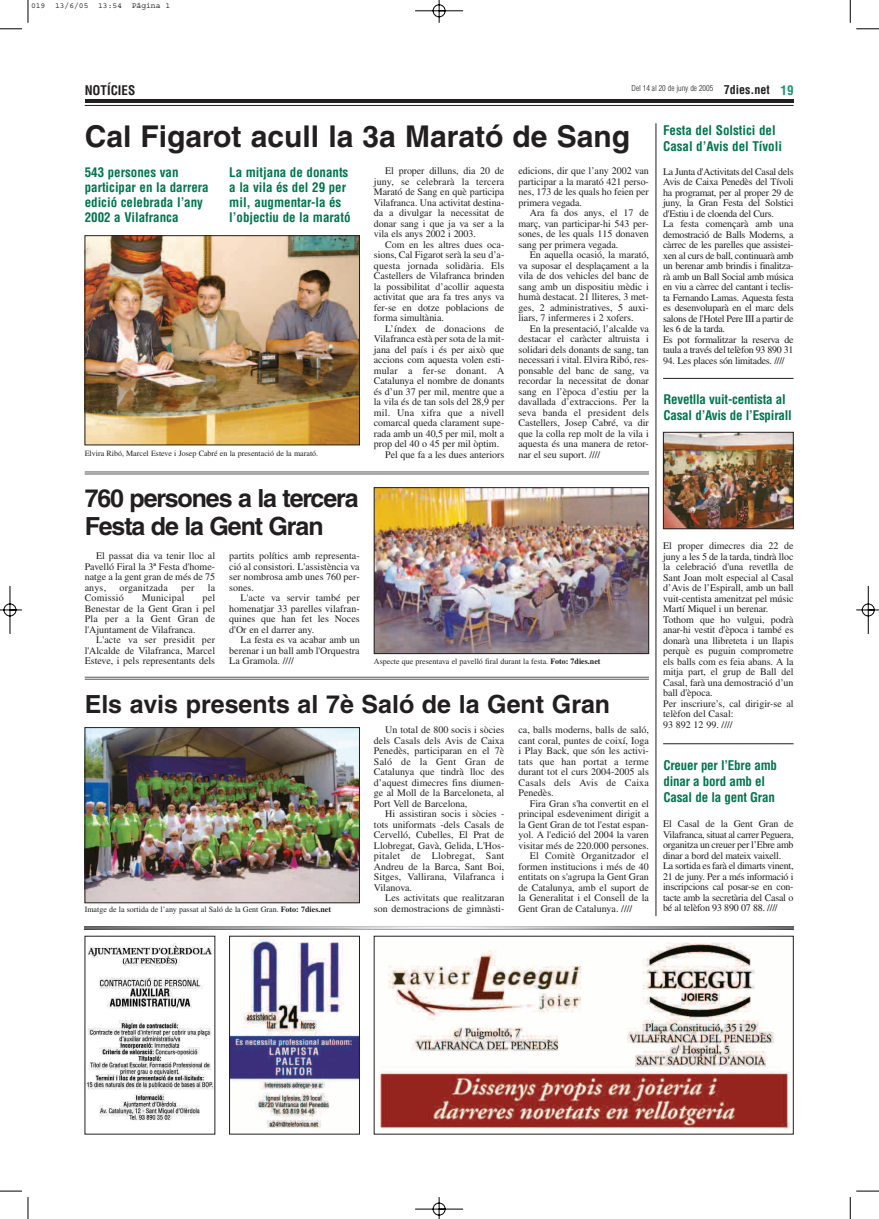
<style>
.page{position:relative;width:879px;height:1219px;background:#fff}
.page>*{position:absolute;margin:0;border:0;box-sizing:border-box;transform-origin:0 0}
.t1{font:700 30px "Helvetica";color:#231f20}
.t2{font:700 25px/28px "Helvetica";letter-spacing:-.045em;color:#231f20}
.t3{font:700 25px "Helvetica";color:#231f20}
.t4{font:700 condensed 13px/15px "Helvetica";color:#00754f}
.t5{font:700 condensed 13px "Helvetica";color:#231f20}
.t6{font:700 condensed 13px "Helvetica";color:#209377}
.t7{font:10px/10.5px "Times";letter-spacing:-.005em;color:#231f20;text-align:justify}
.t8{font:10px/10.5px "Times";letter-spacing:-.025em;color:#231f20}
.t9{font:10px "Times";letter-spacing:.015em;color:#231f20}
.t10{font:10px "Times";letter-spacing:.02em;color:#231f20}
.t11{font:8px "Times";color:#231f20}
.t12{font:300 condensed 8px "Helvetica";color:#231f20}
.t13{font:8px "Courier";color:#000}
.s1{font-weight:700;font-size:12px}
.s2{font-weight:700}
</style>
<div class="page">
<img style="left:0;top:0;width:879px;height:1219px">
<p class="t13" style="left:31px;top:3px;width:141px">019 13/6/05 13:54 Página 1</p>
<h3 class="t5" style="left:85px;top:85px;width:52px">NOTÍCIES</h3>
<p class="t12" style="left:631px;top:85px;width:140px">Del 14 al 20 de juny de 2005 <span class="s1">7dies.net</span></p>
<h3 class="t6" style="left:780px;top:85px;width:14px">19</h3>
<h1 class="t1" style="left:85px;top:126px;width:547px">Cal Figarot acull la 3a Marató de Sang</h1>
<p class="t7" style="left:374px;top:167px;width:132px;text-indent:11px">El proper dilluns, dia 20 de juny, se celebrarà la tercera Marató de Sang en què participa Vilafranca. Una activitat destina&shy;da a divulgar la necessitat de donar sang i que ja va ser a la vila els anys 2002 i 2003.</p>
<p class="t7" style="left:374px;top:240px;width:132px;text-indent:11px">Com en les altres dues oca&shy;sions, Cal Figarot serà la seu d’a&shy;questa jornada solidària. Els Castellers de Vilafranca brinden la possibilitat d’acollir aquesta activitat que ara fa tres anys va fer-se en dotze poblacions de forma simultània.</p>
<p class="t9" style="left:385px;top:325px;width:121px">L’índex de donacions de</p>
<p class="t7" style="left:374px;top:335px;width:132px">Vilafranca està per sota de la mit-</p>
<p class="t7" style="left:374px;top:345px;width:132px">jana del país i és per això que</p>
<p class="t7" style="left:374px;top:356px;width:132px">accions com aquesta volen esti-</p>
<p class="t9" style="left:374px;top:367px;width:132px">mular a fer-se donant. A</p>
<p class="t7" style="left:374px;top:377px;width:132px">Catalunya el nombre de donants</p>
<p class="t7" style="left:374px;top:387px;width:132px">és d’un 37 per mil, mentre que a</p>
<p class="t7" style="left:374px;top:398px;width:132px">la vila és de tan sols del 28,9 per</p>
<p class="t9" style="left:374px;top:409px;width:132px">mil. Una xifra que a nivell</p>
<p class="t7" style="left:374px;top:419px;width:132px">comarcal queda clarament supe-</p>
<p class="t7" style="left:374px;top:429px;width:132px">rada amb un 40,5 per mil, molt a</p>
<p class="t7" style="left:374px;top:440px;width:127px">prop del 40 o 45 per mil òptim.</p>
<p class="t7" style="left:385px;top:450px;width:121px">Pel que fa a les dues anteriors</p>
<h3 class="t4" style="left:85px;top:166px;width:126px">543 persones van participar en la darrera edició celebrada l’any<br>2002 a Vilafranca</h3>
<h3 class="t4" style="left:229px;top:166px;width:123px">La mitjana de donants a la vila és del 29 per mil, augmentar-la és l’objectiu de la marató</h3>
<p class="t7" style="left:518px;top:167px;width:132px">edicions, dir que l’any 2002 van participar a la marató 421 perso&shy;nes, 173 de les quals ho feien per primera vegada.</p>
<p class="t7" style="left:518px;top:209px;width:132px;text-indent:11px">Ara fa dos anys, el 17 de març, van participar-hi 543 per&shy;sones, de les quals 115 donaven sang per primera vegada.</p>
<p class="t7" style="left:518px;top:251px;width:132px;text-indent:11px">En aquella ocasió, la marató, va suposar el desplaçament a la vila de dos vehicles del banc de sang amb un dispositiu mèdic i humà destacat. 21 lliteres, 3 met&shy;ges, 2 administratives, 5 auxi&shy;liars, 7 infermeres i 2 xofers.</p>
<p class="t7" style="left:518px;top:324px;width:132px;text-indent:11px">En la presentació, l’alcalde va destacar el caràcter altruista i solidari dels donants de sang, tan necessari i vital. Elvira Ribó, res&shy;ponsable del banc de sang, va recordar la necessitat de donar sang en l’època d’estiu per la davallada d’extraccions. Per la seva banda el president dels Castellers, Josep Cabré, va dir que la colla rep molt de la vila i aquesta és una manera de retor&shy;nar el seu suport. ////</p>
<p class="t11" style="left:85px;top:450px;width:235px">Elvira Ribó, Marcel Esteve i Josep Cabré en la presentació de la marató.</p>
<h2 class="t2" style="left:85px;top:487px;width:275px">760 persones a la tercera<br>Festa de la Gent Gran</h2>
<p class="t7" style="left:85px;top:552px;width:132px;text-indent:11px">El passat dia va tenir lloc al Pavelló Firal la 3ª Festa d'home&shy;natge a la gent gran de més de 75 anys,</p>
<p class="t10" style="left:119px;top:584px;width:50px">organitzada</p>
<p class="t7" style="left:181px;top:583px;width:15px">per</p>
<p class="t7" style="left:208px;top:583px;width:9px">la</p>
<p class="t10" style="left:85px;top:594px;width:41px">Comissió</p>
<p class="t10" style="left:142px;top:594px;width:44px">Municipal</p>
<p class="t7" style="left:85px;top:594px;width:132px;text-indent:118px">pel Benestar de la Gent Gran i pel Pla per a la Gent Gran de l'Ajuntament de Vilafranca.</p>
<p class="t7" style="left:85px;top:636px;width:132px;text-indent:11px">L'acte va ser presidit per l'Alcalde de Vilafranca, Marcel Esteve, i pels representants dels</p>
<p class="t7" style="left:229px;top:552px;width:132px">partits polítics amb representa&shy;ció al consistori. L'assistència va ser nombrosa amb unes 760 per&shy;sones.</p>
<p class="t7" style="left:229px;top:594px;width:132px;text-indent:11px">L'acte va servir també per homenatjar 33 parelles vilafran&shy;quines que han fet les Noces d'Or en el darrer any.</p>
<p class="t7" style="left:229px;top:636px;width:132px;text-indent:11px">La festa es va acabar amb un berenar i un ball amb l'Orquestra La Gramola. ////</p>
<p class="t11" style="left:374px;top:658px;width:228px">Aspecte que presentava el pavelló firal durant la festa. <span class="s2">Foto: 7dies.net</span></p>
<h2 class="t3" style="left:85px;top:695px;width:527px">Els avis presents al 7è Saló de la Gent Gran</h2>
<p class="t11" style="left:85px;top:907px;width:248px">Imatge de la sortida de l’any passat al Saló de la Gent Gran. <span class="s2">Foto: 7dies.net</span></p>
<p class="t7" style="left:374px;top:725px;width:132px;text-indent:11px">Un total de 800 socis i sòcies dels Casals dels Avis de Caixa Penedès, participaran en el 7è Saló de la Gent Gran de Catalunya que tindrà lloc des d’aquest dimecres fins diumen&shy;ge al Moll de la Barceloneta, al Port Vell de Barcelona,</p>
<p class="t7" style="left:374px;top:809px;width:132px;text-indent:11px">Hi assistiran socis i sòcies - tots uniformats -dels Casals de Cervelló, Cubelles, El Prat de Llobregat, Gavà, Gelida, L'Hos&shy;pitalet de Llobregat, Sant Andreu de la Barca, Sant Boi, Sitges, Vallirana, Vilafranca i Vilanova.</p>
<p class="t7" style="left:374px;top:893px;width:132px;text-align:right">Les activitats que realitzaran son demostracions de gimnàsti-</p>
<p class="t7" style="left:518px;top:725px;width:132px">ca, balls moderns, balls de saló, cant coral, puntes de coixí, Ioga i Play Back, que són les activi&shy;tats que han portat a terme durant tot el curs 2004-2005 als Casals dels Avis de Caixa Penedès.</p>
<p class="t7" style="left:530px;top:799px;width:121px">Fira Gran s'ha convertit en el</p>
<p class="t7" style="left:518px;top:809px;width:132px">principal esdeveniment dirigit a</p>
<p class="t7" style="left:518px;top:820px;width:132px">la Gent Gran de tot l'estat espan-</p>
<p class="t7" style="left:518px;top:830px;width:132px">yol. A l'edició del 2004 la varen</p>
<p class="t7" style="left:518px;top:841px;width:132px">visitar més de 220.000 persones.</p>
<p class="t7" style="left:530px;top:851px;width:121px">El Comitè Organitzador el</p>
<p class="t7" style="left:518px;top:862px;width:132px">formen institucions i més de 40</p>
<p class="t7" style="left:518px;top:872px;width:132px">entitats on s'agrupa la Gent Gran</p>
<p class="t7" style="left:518px;top:883px;width:132px">de Catalunya, amb el suport de</p>
<p class="t7" style="left:518px;top:893px;width:132px">la Generalitat i el Consell de la</p>
<p class="t7" style="left:518px;top:904px;width:115px">Gent Gran de Catalunya. ////</p>
<h3 class="t4" style="left:663px;top:123px;width:120px;line-height:16px">Festa del Solstici del<br>Casal d’Avis del Tívoli</h3>
<p class="t8" style="left:663px;top:167px;width:132px">La Junta d'Activitats del Casal dels<br>Avis de Caixa Penedès del Tívoli ha programat, per al proper 29 de juny, la Gran Festa del Solstici d'Estiu i de cloenda del Curs.<br>La festa començarà amb una demostració de Balls Moderns, a càrrec de les parelles que assistei&shy;xen al curs de ball, continuarà amb un berenar amb brindis i finalitza&shy;rà amb un Ball Social amb música en viu a càrrec del cantant i teclis&shy;ta Fernando Lamas. Aquesta festa es desenvoluparà en el marc dels salons de l'Hotel Pere III a partir de les 6 de la tarda.<br>Es pot formalitzar la reserva de taula a través del telèfon 93 890 31</p>
<p class="t8" style="left:663px;top:356px;width:123px">94. Les places són limitades. ////</p>
<h3 class="t4" style="left:663px;top:392px;width:130px;line-height:16px">Revetlla vuit-centista al<br>Casal d’Avis de l’Espirall</h3>
<p class="t7" style="left:663px;top:542px;width:132px;text-align:left">El proper dimecres dia 22 de juny a les 5 de la tarda, tindrà lloc la celebració d'una revetlla de<br>Sant Joan molt especial al Casal d’Avis de l’Espirall, amb un ball vuit-centista amenitzat pel músic<br>Martí Miquel i un berenar.<br>Tothom que ho vulgui, podrà anar-hi vestit d'època i també es donarà una llibreteta i un llapis perquè es puguin comprometre els balls com es feia abans. A la mitja part, el grup de Ball del<br>Casal, farà una demostració d’un ball d'època.<br>Per inscriure’s, cal dirigir-se al telèfon del Casal:<br>93 892 12 99. ////</p>
<h3 class="t4" style="left:663px;top:759px;width:115px;line-height:16px">Creuer per l’Ebre amb dinar a bord amb el<br>Casal de la gent Gran</h3>
<p class="t8" style="left:663px;top:820px;width:132px">El Casal de la Gent Gran de<br>Vilafranca, situat al carrer Peguera, organitza un creuer per l’Ebre amb dinar a bord del mateix vaixell.<br>La sortida es farà el dimarts vinent,<br>21 de juny. Per a més informació i inscripcions cal posar-se en con&shy;tacte amb la secretària del Casal o bé al telèfon 93 890 07 88. ////</p>
</div>
